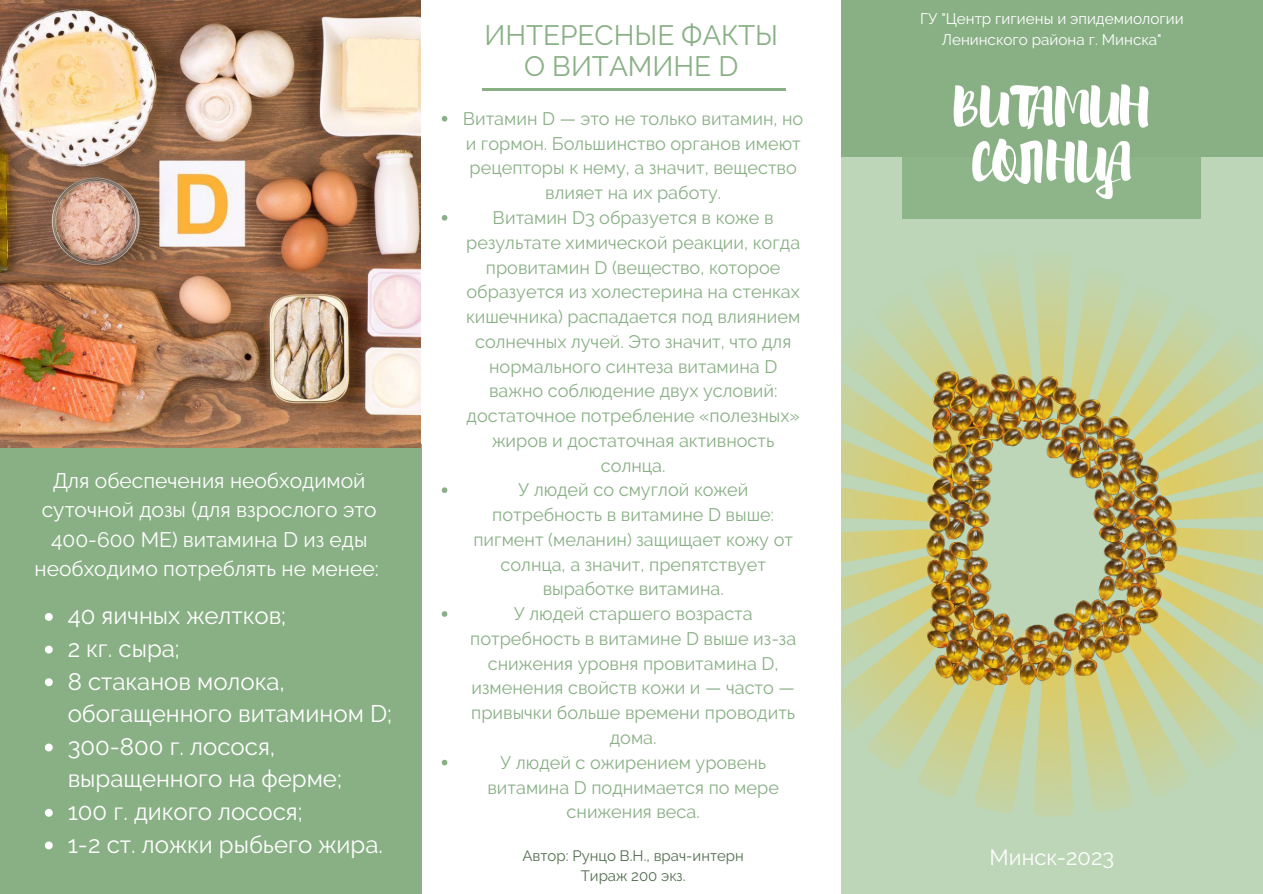
<style>
.page{position:relative;width:1263px;height:894px;background:#fff}
.page>*{position:absolute;margin:0;border:0;box-sizing:border-box;transform-origin:0 0}
.t1{font:50.4px/55.1px "Brusher";color:#fff;text-align:center}
.t2{font:28.05px/30.3px "Raleway";color:#89b085;text-align:center}
.t3{font:24px/32.5px "Raleway";color:#fff}
.t4{font:21.9px "Raleway";color:#fff}
.t5{font:21px/29.2px "Raleway";color:#fff;text-align:center}
.t6{font:18.15px/24.8px "Raleway";color:#89b085;text-align:center}
.t7{font:15.3px/21.3px "Raleway";color:#fff;text-align:center}
.t8{font:15px "Raleway";color:#526d4f}
</style>
<div class="page">
<div style="left:841px;top:0;width:422px;height:167px;background:#89b085"></div>
<div style="left:841px;top:157px;width:422px;height:736px;background:#bdd6b7"></div>
<div style="left:902px;top:31px;width:299px;height:188px;background:#89b085"></div>
<hr style="left:482px;top:88px;width:304px;height:3px;background:#89b085">
<div style="left:0;top:444px;width:422px;height:449px;background:#89b085"></div>
<img style="left:0;top:0;width:420px;height:447px">
<img style="left:841px;top:266px;width:394px;height:550px">
<img style="left:871px;top:338px;width:392px;height:388px">
<svg style="left:45px;top:613px;width:8px;height:7px"></svg>
<svg style="left:45px;top:645px;width:8px;height:8px"></svg>
<svg style="left:45px;top:678px;width:8px;height:8px"></svg>
<svg style="left:45px;top:743px;width:8px;height:8px"></svg>
<svg style="left:45px;top:808px;width:8px;height:8px"></svg>
<svg style="left:45px;top:841px;width:8px;height:8px"></svg>
<svg style="left:442px;top:116px;width:5px;height:5px"></svg>
<svg style="left:442px;top:215px;width:5px;height:5px"></svg>
<svg style="left:442px;top:487px;width:5px;height:6px"></svg>
<svg style="left:442px;top:611px;width:5px;height:5px"></svg>
<svg style="left:442px;top:759px;width:5px;height:6px"></svg>
<p class="t5" style="left:35px;top:466px;width:345px">Для обеспечения необходимой суточной дозы (для взрослого это<br>400-600 МЕ) витамина D из еды необходимо потреблять не менее:</p>
<p class="t3" style="left:68px;top:599px;width:220px">40 яичных желтков;</p>
<p class="t3" style="left:68px;top:632px;width:114px">2 кг. сыра;</p>
<p class="t3" style="left:68px;top:664px;width:326px">8 стаканов молока, обогащенного витамином D;</p>
<p class="t3" style="left:68px;top:729px;width:276px">300-800 г. лосося, выращенного на ферме;</p>
<p class="t3" style="left:68px;top:795px;width:237px">100 г. дикого лосося;</p>
<p class="t3" style="left:68px;top:827px;width:317px">1-2 ст. ложки рыбьего жира.</p>
<p class="t2" style="left:484px;top:20px;width:295px">ИНТЕРЕСНЫЕ ФАКТЫ<br>О ВИТАМИНЕ D</p>
<p class="t6" style="left:463px;top:106px;width:342px">Витамин D — это не только витамин, но и гормон. Большинство органов имеют рецепторы к нему, а значит, вещество влияет на их работу.</p>
<p class="t6" style="left:466px;top:205px;width:336px">Витамин D3 образуется в коже в результате химической реакции, когда провитамин D (вещество, которое образуется из холестерина на стенках кишечника) распадается под влиянием солнечных лучей. Это значит, что для нормального синтеза витамина D важно соблюдение двух условий: достаточное потребление «полезных» жиров и достаточная активность солнца.</p>
<p class="t6" style="left:473px;top:477px;width:321px">У людей со смуглой кожей потребность в витамине D выше: пигмент (меланин) защищает кожу от солнца, а значит, препятствует выработке витамина.</p>
<p class="t6" style="left:470px;top:601px;width:328px">У людей старшего возраста потребность в витамине D выше из-за снижения уровня провитамина D, изменения свойств кожи и — часто — привычки больше времени проводить дома.</p>
<p class="t6" style="left:487px;top:749px;width:293px">У людей с ожирением уровень витамина D поднимается по мере снижения веса.</p>
<p class="t8" style="left:522px;top:846px;width:223px">Автор: Рунцо В.Н., врач-интерн</p>
<p class="t8" style="left:581px;top:867px;width:106px">Тираж 200 экз.</p>
<p class="t7" style="left:920px;top:8px;width:265px">ГУ "Центр гигиены и эпидемиологии<br>Ленинского района г. Минска"</p>
<p class="t1" style="left:954px;top:76px;width:198px">ВИТАМИН<br>СОЛНЦА</p>
<p class="t4" style="left:990px;top:844px;width:126px">Минск-2023</p>
</div>
